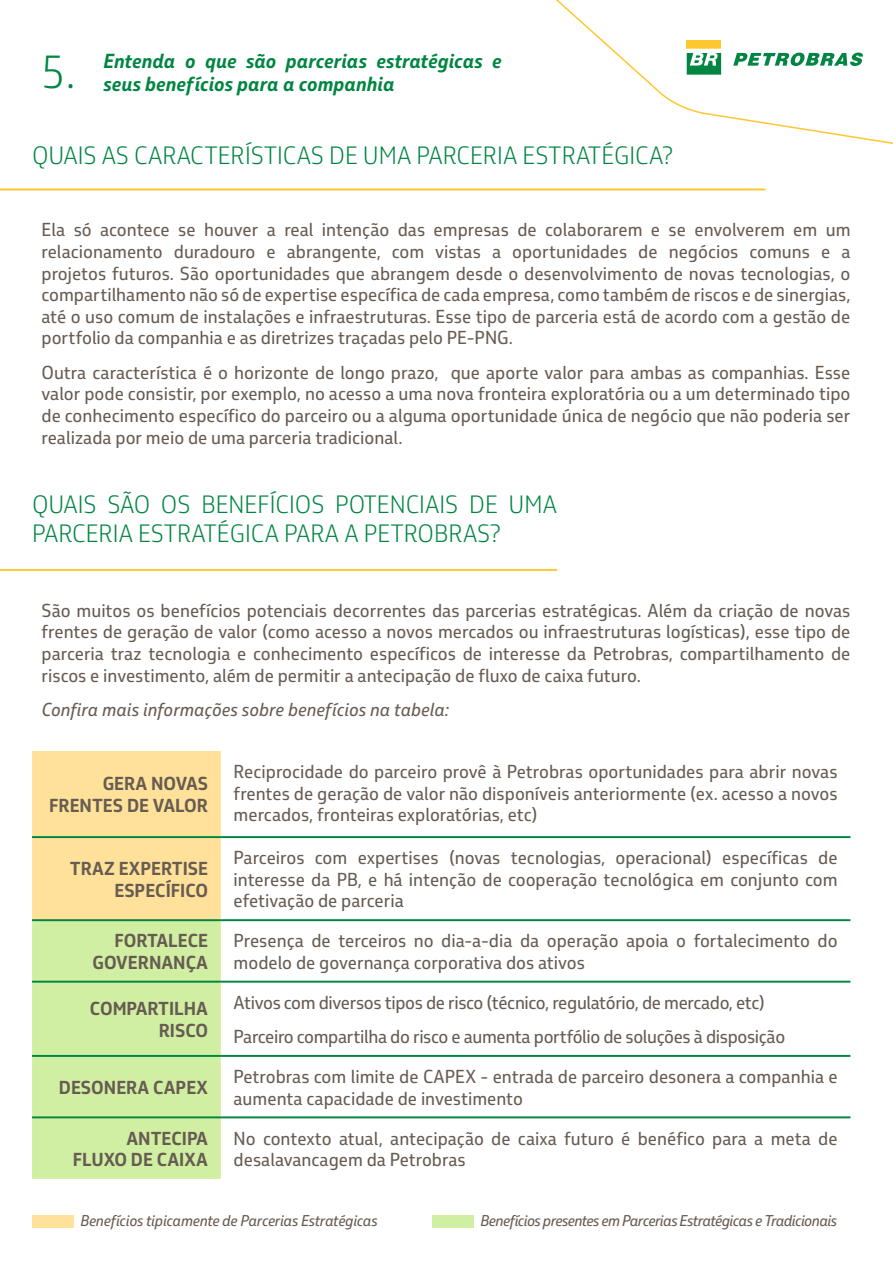
<style>
.page{position:relative;width:893px;height:1263px;background:#fff}
.page>*{position:absolute;margin:0;border:0;box-sizing:border-box;transform-origin:0 0}
.t1{font:300 45px "Petrobras Sans";color:#008542}
.t2{font:300 24px/28.8px "Petrobras Sans";color:#008542}
.t3{font:italic 700 19.5px/23.4px "Petrobras Sans";color:#008542}
.t4{font:18px/21.6px "Petrobras Sans";color:#675c53;text-align:justify}
.t5{font:18px/34.3px "Petrobras Sans";letter-spacing:-.02em;color:#675c53}
.t6{font:700 18px/21.6px "Petrobras Sans";color:#675c53;text-align:right}
.t7{font:italic 18px "Petrobras Sans";color:#675c53}
.t8{font:italic 15px "Petrobras Sans";letter-spacing:-.035em;color:#675c53}
</style>
<div class="page">
<svg style="left:488px;top:0;width:405px;height:191px"></svg>
<hr style="left:0;top:569px;width:557px;height:2px;background:#fdc82f">
<hr style="left:0;top:188px;width:765px;height:2px;background:#fdc82f">
<div style="left:32px;top:751px;width:189px;height:168px;background:#ffe199"></div>
<div style="left:32px;top:921px;width:189px;height:258px;background:#d1efa2"></div>
<hr style="left:32px;top:836px;width:189px;height:2px;background:#008542">
<hr style="left:221px;top:836px;width:629px;height:2px;background:#008542">
<hr style="left:32px;top:919px;width:189px;height:2px;background:#008542">
<hr style="left:221px;top:919px;width:629px;height:2px;background:#008542">
<hr style="left:32px;top:981px;width:189px;height:2px;background:#008542">
<hr style="left:221px;top:981px;width:629px;height:2px;background:#008542">
<hr style="left:32px;top:1055px;width:189px;height:2px;background:#008542">
<hr style="left:221px;top:1055px;width:629px;height:2px;background:#008542">
<hr style="left:32px;top:1116px;width:189px;height:2px;background:#008542">
<hr style="left:221px;top:1116px;width:629px;height:2px;background:#008542">
<div style="left:432px;top:1215px;width:41px;height:13px;background:#d1efa2"></div>
<div style="left:32px;top:1215px;width:41px;height:13px;background:#ffe199"></div>
<h1 class="t1" style="left:41px;top:46px;width:36px">5.</h1>
<p class="t3" style="left:103px;top:49px;width:400px">Entenda o que são parcerias estratégicas e seus benefícios para a companhia</p>
<h2 class="t2" style="left:32px;top:141px;width:642px">QUAIS AS CARACTERÍSTICAS DE UMA PARCERIA ESTRATÉGICA?</h2>
<p class="t4" style="left:41px;top:219px;width:810px">Ela só acontece se houver a real intenção das empresas de colaborarem e se envolverem em um relacionamento duradouro e abrangente, com vistas a oportunidades de negócios comuns e a projetos futuros. São oportunidades que abrangem desde o desenvolvimento de novas tecnologias, o compartilhamento não só de expertise específica de cada empresa, como também de riscos e de sinergias, até o uso comum de instalações e infraestruturas. Esse tipo de parceria está de acordo com a gestão de portfolio da companhia e as diretrizes traçadas pelo PE-PNG.</p>
<p class="t4" style="left:41px;top:361px;width:810px">Outra característica é o horizonte de longo prazo, que aporte valor para ambas as companhias. Esse valor pode consistir, por exemplo, no acesso a uma nova fronteira exploratória ou a um determinado tipo de conhecimento específico do parceiro ou a alguma oportunidade única de negócio que não poderia ser realizada por meio de uma parceria tradicional.</p>
<h2 class="t2" style="left:32px;top:490px;width:526px">QUAIS SÃO OS BENEFÍCIOS POTENCIAIS DE UMA<br>PARCERIA ESTRATÉGICA PARA A PETROBRAS?</h2>
<p class="t4" style="left:41px;top:599px;width:810px">São muitos os benefícios potenciais decorrentes das parcerias estratégicas. Além da criação de novas frentes de geração de valor (como acesso a novos mercados ou infraestruturas logísticas), esse tipo de parceria traz tecnologia e conhecimento específicos de interesse da Petrobras, compartilhamento de riscos e investimento, além de permitir a antecipação de fluxo de caixa futuro.</p>
<p class="t7" style="left:41px;top:698px;width:409px">Confira mais informações sobre benefícios na tabela:</p>
<p class="t6" style="left:49px;top:773px;width:160px">GERA NOVAS<br>FRENTES DE VALOR</p>
<p class="t4" style="left:234px;top:761px;width:606px">Reciprocidade do parceiro provê à Petrobras oportunidades para abrir novas frentes de geração de valor não disponíveis anteriormente (ex. acesso a novos mercados, fronteiras exploratórias, etc)</p>
<p class="t6" style="left:70px;top:857px;width:140px">TRAZ EXPERTISE<br>ESPECÍFICO</p>
<p class="t4" style="left:234px;top:847px;width:606px">Parceiros com expertises (novas tecnologias, operacional) específicas de interesse da PB, e há intenção de cooperação tecnológica em conjunto com efetivação de parceria</p>
<p class="t6" style="left:93px;top:929px;width:117px">FORTALECE<br>GOVERNANÇA</p>
<p class="t4" style="left:234px;top:930px;width:606px">Presença de terceiros no dia-a-dia da operação apoia o fortalecimento do modelo de governança corporativa dos ativos</p>
<p class="t6" style="left:90px;top:997px;width:120px">COMPARTILHA<br>RISCO</p>
<p class="t5" style="left:234px;top:985px;width:553px">Ativos com diversos tipos de risco (técnico, regulatório, de mercado, etc)<br>Parceiro compartilha do risco e aumenta portfólio de soluções à disposição</p>
<p class="t6" style="left:59px;top:1076px;width:107px">DESONERA CAPEX</p>
<p class="t4" style="left:234px;top:1065px;width:606px">Petrobras com limite de CAPEX - entrada de parceiro desonera a companhia e aumenta capacidade de investimento</p>
<p class="t6" style="left:73px;top:1127px;width:137px">ANTECIPA<br>FLUXO DE CAIXA</p>
<p class="t4" style="left:234px;top:1127px;width:606px">No contexto atual, antecipação de caixa futuro é benéfico para a meta de desalavancagem da Petrobras</p>
<p class="t8" style="left:80px;top:1212px;width:299px">Benefícios tipicamente de Parcerias Estratégicas</p>
<p class="t8" style="left:480px;top:1212px;width:358px">Benefícios presentes em Parcerias Estratégicas e Tradicionais</p>
</div>
